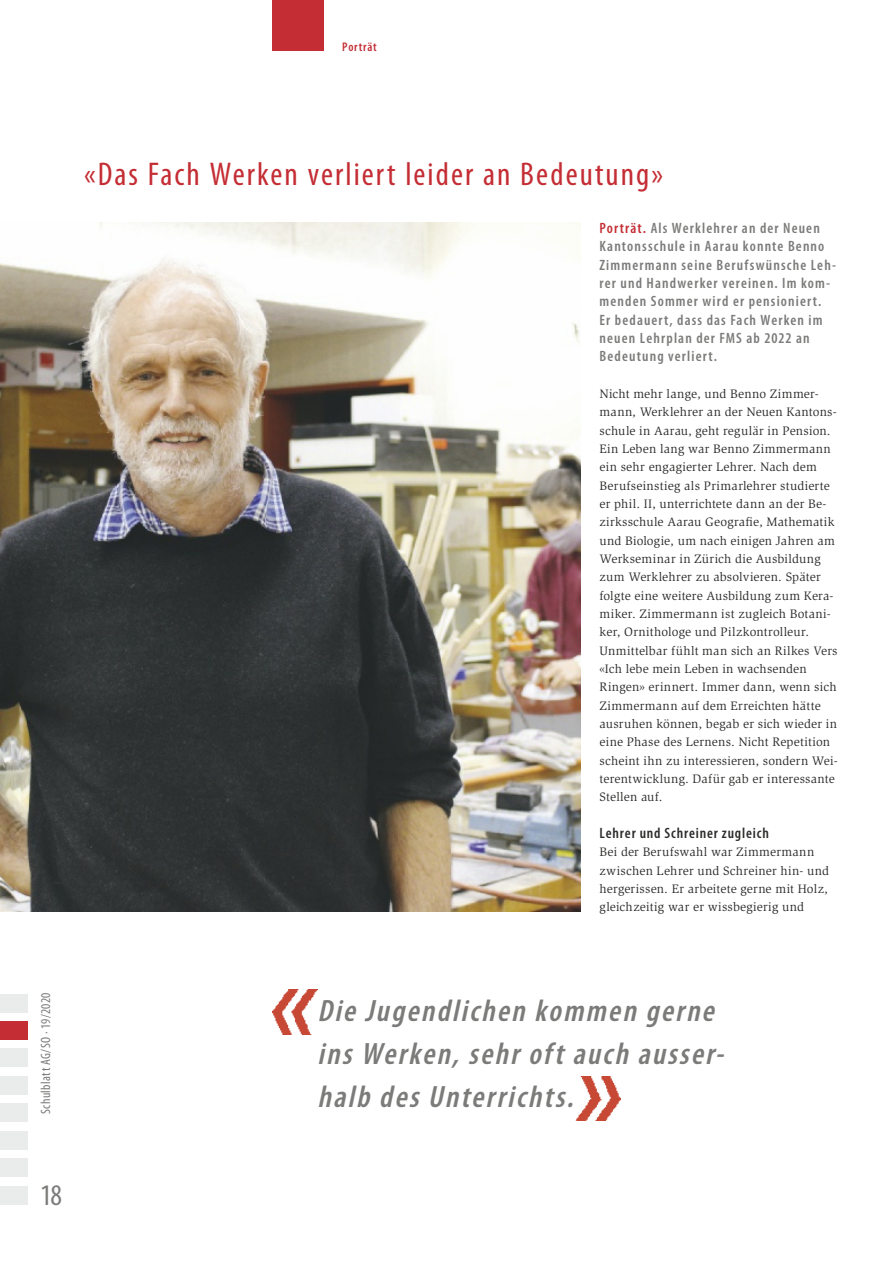
<style>
.page{position:relative;width:893px;height:1263px;background:#fff}
.page>*{position:absolute;margin:0;border:0;box-sizing:border-box;transform-origin:0 0}
.t1{font:condensed 33px "Myriad Pro";letter-spacing:.06em;color:#c42d34}
.t2{font:italic 600 condensed 30.9px/42.9px "Myriad Pro";color:#7b7b7a}
.t3{font:condensed 30px "Myriad Pro";color:#7b7b7a}
.t4{font:600 condensed 15px/18.3px "Myriad Pro";letter-spacing:.075em;color:#7b7b7a}
.t5{font:600 condensed 15px "Myriad Pro";letter-spacing:.055em;color:#2c2c2b}
.t6{font:condensed 13.5px "Myriad Pro";letter-spacing:.03em;color:#7b7b7a}
.t7{font:12.6px/18.3px "Slimbach Std";letter-spacing:.015em;color:#2c2c2b}
.t8{font:600 condensed 12.6px "Myriad Pro";letter-spacing:.065em;color:#c42d34}
.s1{color:#c42d34}
</style>
<div class="page">
<div style="left:0;top:994px;width:28px;height:18px;background:#eaebeb"></div>
<div style="left:0;top:1048px;width:28px;height:19px;background:#eaebeb"></div>
<div style="left:0;top:1076px;width:28px;height:18px;background:#eaebeb"></div>
<div style="left:0;top:1103px;width:28px;height:19px;background:#eaebeb"></div>
<div style="left:0;top:1131px;width:28px;height:18px;background:#eaebeb"></div>
<div style="left:0;top:1186px;width:28px;height:18px;background:#eaebeb"></div>
<div style="left:0;top:1158px;width:28px;height:19px;background:#eaebeb"></div>
<div style="left:0;top:1021px;width:28px;height:18px;background:#c42d34"></div>
<div style="left:272px;top:0;width:51px;height:51px;background:#c42d34"></div>
<img style="left:0;top:223px;width:580px;height:688px">
<img style="left:272px;top:990px;width:46px;height:44px">
<img style="left:576px;top:1077px;width:44px;height:43px">
<p class="t8" style="left:342px;top:39px;width:36px">Porträt</p>
<h1 class="t1" style="left:84px;top:154px;width:580px">«Das Fach Werken verliert leider an Bedeutung»</h1>
<p class="t4" style="left:600px;top:219px;width:238px"><span class="s1">Porträt.</span> Als Werklehrer an der Neuen Kantonsschule in Aarau konnte Benno Zimmermann seine Berufswünsche Leh&shy;rer und Handwerker vereinen. Im kom&shy;menden Sommer wird er pensioniert.<br>Er bedauert, dass das Fach Werken im neuen Lehrplan der FMS ab 2022 an Bedeutung verliert.</p>
<p class="t7" style="left:600px;top:385px;width:240px">Nicht mehr lange, und Benno Zimmer&shy;mann, Werklehrer an der Neuen Kantons&shy;schule in Aarau, geht regulär in Pension.<br>Ein Leben lang war Benno Zimmermann ein sehr engagierter Lehrer. Nach dem Berufseinstieg als Primarlehrer studierte er phil. II, unterrichtete dann an der Be&shy;zirksschule Aarau Geografie, Mathematik und Biologie, um nach einigen Jahren am Werkseminar in Zürich die Ausbildung zum Werklehrer zu absolvieren. Später folgte eine weitere Ausbildung zum Kera&shy;miker. Zimmermann ist zugleich Botani&shy;ker, Ornithologe und Pilzkontrolleur.<br>Unmittelbar fühlt man sich an Rilkes Vers «Ich lebe mein Leben in wachsenden Ringen» erinnert. Immer dann, wenn sich Zimmermann auf dem Erreichten hätte ausruhen können, begab er sich wieder in eine Phase des Lernens. Nicht Repetition scheint ihn zu interessieren, sondern Wei&shy;terentwicklung. Dafür gab er interessante Stellen auf.</p>
<p class="t5" style="left:600px;top:824px;width:171px">Lehrer und Schreiner zugleich</p>
<p class="t7" style="left:600px;top:843px;width:231px">Bei der Berufswahl war Zimmermann zwischen Lehrer und Schreiner hin- und hergerissen. Er arbeitete gerne mit Holz, gleichzeitig war er wissbegierig und</p>
<p class="t6" style="left:38px;top:1114px;width:123px;rotate:-90deg">Schulblatt AG/SO · 19/2020</p>
<h3 class="t3" style="left:40px;top:1176px;width:23px">18</h3>
<h2 class="t2" style="left:318px;top:989px;width:415px">Die Jugendlichen kommen gerne ins Werken,sehr oft auch ausser&shy;halb des Unterrichts.</h2>
</div>
